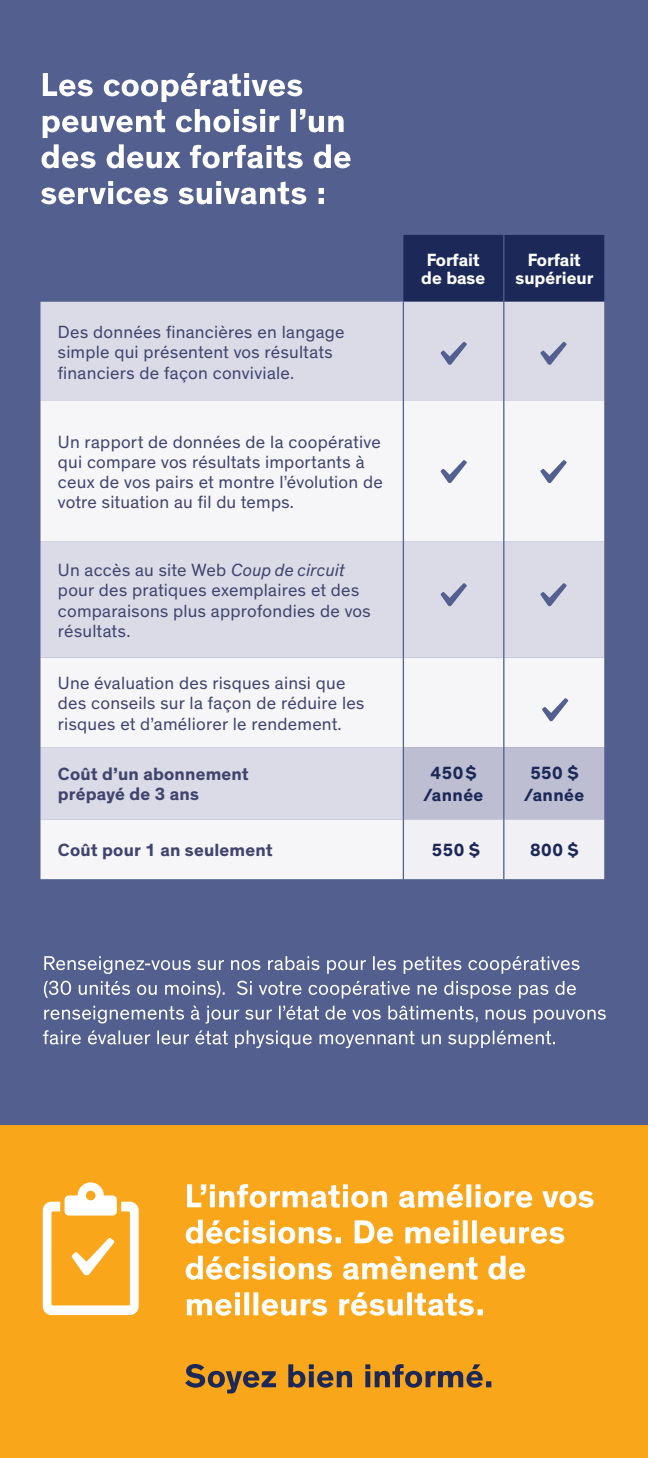
<style>
.page{position:relative;width:648px;height:1458px;background:#fff}
.page>*{position:absolute;margin:0;border:0;box-sizing:border-box;transform-origin:0 0}
.t1{font:18px/20.2px "Theinhardt";letter-spacing:.015em;color:#41456d}
.t2{font:700 18px/20.2px "Theinhardt";letter-spacing:.015em;color:#41456d}
.t3{font:700 18px/18px "Theinhardt";color:#fff;text-align:center}
.t4{font:700 18px/21.6px "Theinhardt";letter-spacing:.02em;color:#1c2958;text-align:center}
.s1{font-style:italic}
</style>
<div class="page">
<div style="left:0;top:0;width:648px;height:1126px;background:#525f8f"></div>
<div style="left:0;top:1126px;width:648px;height:332px;background:#faa61a"></div>
<div style="left:403px;top:235px;width:201px;height:67px;background:#1c2958"></div>
<div style="left:40px;top:302px;width:564px;height:99px;background:#dadbe7"></div>
<svg style="left:40px;top:401px;width:564px;height:478px;fill:#f6f6f9"></svg>
<svg style="left:404px;top:747px;width:200px;height:132px"></svg>
<hr style="left:503px;top:235px;width:1px;height:67px;background:#525f8f">
<hr style="left:403px;top:302px;width:1px;height:99px;background:#525f8f">
<hr style="left:503px;top:302px;width:1px;height:99px;background:#525f8f">
<hr style="left:403px;top:401px;width:1px;height:140px;background:#525f8f">
<hr style="left:503px;top:401px;width:1px;height:140px;background:#525f8f">
<hr style="left:403px;top:541px;width:1px;height:117px;background:#525f8f">
<hr style="left:503px;top:541px;width:1px;height:117px;background:#525f8f">
<hr style="left:403px;top:658px;width:1px;height:89px;background:#525f8f">
<hr style="left:503px;top:658px;width:1px;height:89px;background:#525f8f">
<hr style="left:403px;top:747px;width:1px;height:72px;background:#525f8f">
<hr style="left:503px;top:747px;width:1px;height:72px;background:#525f8f">
<hr style="left:403px;top:819px;width:1px;height:60px;background:#525f8f">
<hr style="left:503px;top:819px;width:1px;height:60px;background:#525f8f">
<svg style="left:441px;top:342px;width:26px;height:23px"></svg>
<svg style="left:441px;top:460px;width:26px;height:23px"></svg>
<svg style="left:441px;top:583px;width:26px;height:23px"></svg>
<svg style="left:540px;top:342px;width:27px;height:23px"></svg>
<svg style="left:540px;top:460px;width:27px;height:23px"></svg>
<svg style="left:540px;top:583px;width:27px;height:23px"></svg>
<svg style="left:542px;top:698px;width:26px;height:23px"></svg>
<svg style="left:41px;top:181px;width:283px;height:23px"></svg>
<svg style="left:42px;top:144px;width:309px;height:24px"></svg>
<svg style="left:43px;top:109px;width:301px;height:29px"></svg>
<svg style="left:43px;top:73px;width:259px;height:29px"></svg>
<svg style="left:43px;top:1030px;width:512px;height:18px"></svg>
<svg style="left:44px;top:1006px;width:562px;height:18px"></svg>
<svg style="left:44px;top:981px;width:532px;height:18px"></svg>
<svg style="left:44px;top:956px;width:536px;height:18px"></svg>
<svg style="left:185px;top:1364px;width:306px;height:30px"></svg>
<svg style="left:187px;top:1292px;width:296px;height:24px"></svg>
<svg style="left:186px;top:1256px;width:339px;height:24px"></svg>
<svg style="left:186px;top:1220px;width:378px;height:24px"></svg>
<svg style="left:187px;top:1184px;width:407px;height:24px"></svg>
<svg style="left:43px;top:1182px;width:96px;height:133px"></svg>
<p class="t1" style="left:58px;top:322px;width:288px">Des données financières en langage simple qui présentent vos résultats financiers de façon conviviale.</p>
<p class="t1" style="left:58px;top:431px;width:326px">Un rapport de données de la coopérative qui compare vos résultats importants à ceux de vos pairs et montre l’évolution de votre situation au fil du temps.</p>
<p class="t3" style="left:421px;top:251px;width:66px">Forfait de base</p>
<p class="t3" style="left:515px;top:251px;width:79px">Forfait supérieur</p>
<p class="t1" style="left:58px;top:560px;width:314px">Un accès au site Web <span class="s1">Coup de circuit </span>pour des pratiques exemplaires et des comparaisons plus approfondies de vos résultats.</p>
<p class="t1" style="left:58px;top:673px;width:308px">Une évaluation des risques ainsi que des conseils sur la façon de réduire les risques et d’améliorer le rendement.</p>
<p class="t2" style="left:58px;top:763px;width:192px">Coût d’un abonnement prépayé de 3 ans</p>
<p class="t4" style="left:424px;top:762px;width:61px">450$ /année</p>
<p class="t4" style="left:525px;top:762px;width:61px">550 $ /année</p>
<p class="t2" style="left:58px;top:840px;width:216px">Coût pour 1 an seulement</p>
<p class="t4" style="left:432px;top:839px;width:49px">550 $</p>
<p class="t4" style="left:530px;top:839px;width:50px">800 $</p>
</div>
